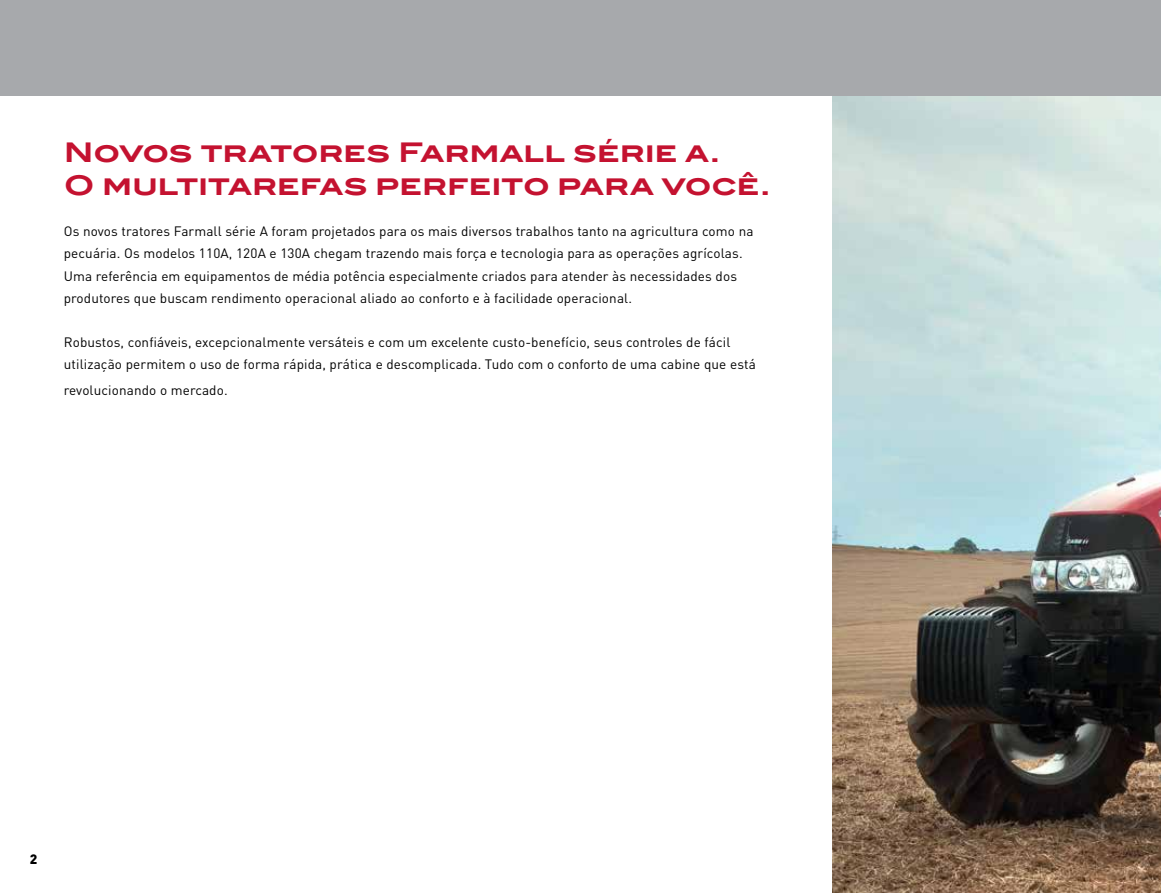
<style>
.page{position:relative;width:1161px;height:893px;background:#fff}
.page>*{position:absolute;margin:0;border:0;box-sizing:border-box;transform-origin:0 0}
.t1{font:700 27px/32.4px "Blair ITC";letter-spacing:-.01em;color:#c41230}
.t2{font:13.5px/22.2px "DIN";letter-spacing:.01em;color:#000}
.t3{font:900 13.5px "DIN";color:#000}
</style>
<div class="page">
<img style="left:832px;top:95px;width:329px;height:798px">
<div style="left:0;top:0;width:1161px;height:95px;background:#a7a9ac"></div>
<h1 class="t1" style="left:64px;top:136px;width:708px">Novos tratores Farmall série a.<br>O multitarefas perfeito para você.</h1>
<p class="t2" style="left:64px;top:220px;width:691px">Os novos tratores Farmall série A foram projetados para os mais diversos trabalhos tanto na agricultura como na pecuária. Os modelos 110A, 120A e 130A chegam trazendo mais força e tecnologia para as operações agrícolas.<br>Uma referência em equipamentos de média potência especialmente criados para atender às necessidades dos produtores que buscam rendimento operacional aliado ao conforto e à facilidade operacional.</p>
<p class="t2" style="left:64px;top:331px;width:693px">Robustos, confiáveis, excepcionalmente versáteis e com um excelente custo-benefício, seus controles de fácil utilização permitem o uso de forma rápida, prática e descomplicada. Tudo com o conforto de uma cabine que está</p>
<p class="t2" style="left:64px;top:379px;width:165px">revolucionando o mercado.</p>
<p class="t3" style="left:30px;top:850px;width:9px">2</p>
</div>
